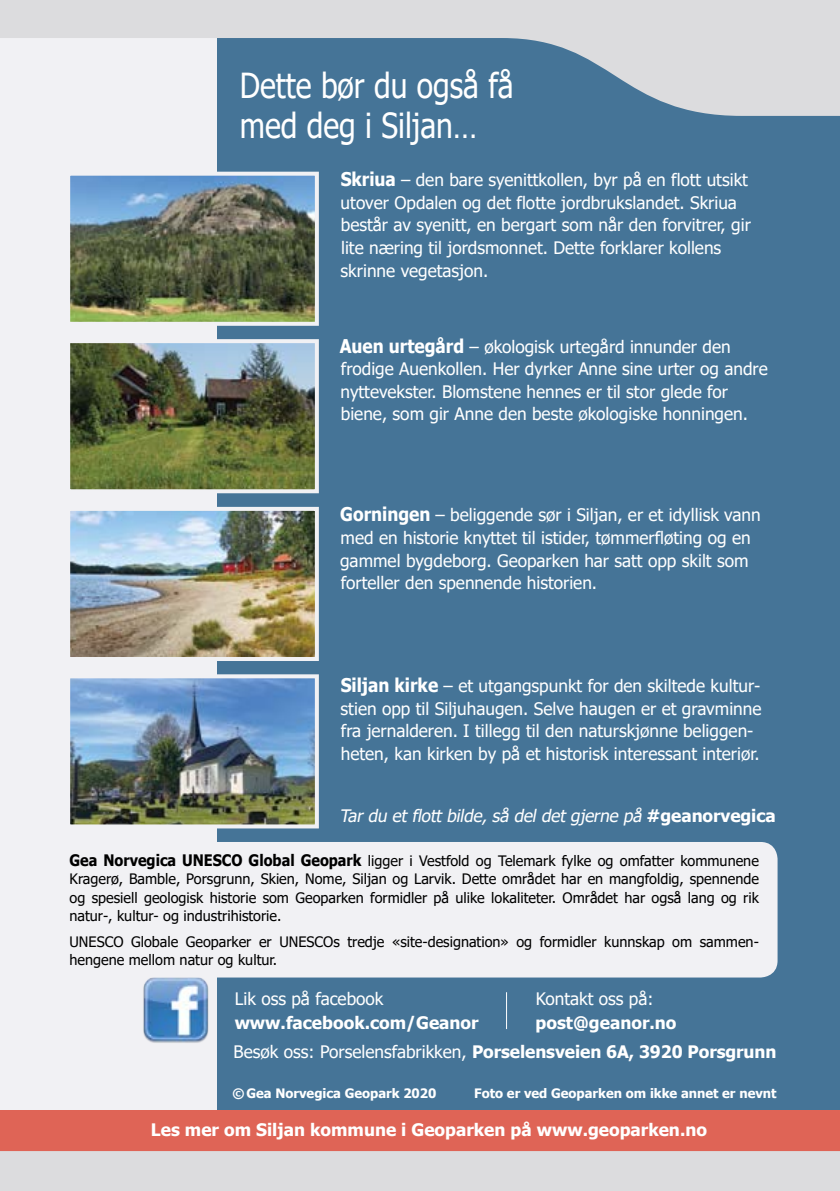
<style>
.page{position:relative;width:840px;height:1191px;background:#fff}
.page>*{position:absolute;margin:0;border:0;box-sizing:border-box;transform-origin:0 0}
.t1{font:34.4px/40px "Tahoma";color:#fff;scale:.87 1}
.t2{font:17.2px/22.6px "Tahoma";color:#fff}
.t3{font:700 17.2px/29px "Tahoma";color:#fff}
.t4{font:italic 17.2px "Tahoma";color:#fff}
.t5{font:14.4px/18.4px "Tahoma";color:#000;text-align:justify}
.t6{font:700 13px "Tahoma";color:#fff}
.s1{font-weight:700;font-size:19px}
.s2{font-weight:700;font-style:normal}
.s3{font-weight:700;font-size:15.8px}
.s4{font-weight:400}
</style>
<div class="page">
<div style="left:0;top:116px;width:217px;height:994px;background:#f1f1f4"></div>
<div style="left:217px;top:0;width:622px;height:1191px;background:#457497"></div>
<img style="left:141px;top:977px;width:69px;height:67px">
<div style="left:0;top:1110px;width:839px;height:44px;background:#df6456"></div>
<div style="left:0;top:1151px;width:839px;height:40px;background:#dcdcde"></div>
<svg style="left:0;top:0;width:839px;height:116px;fill:#dcdcde"></svg>
<img style="left:71px;top:344px;width:243px;height:144px">
<div style="left:66px;top:339px;width:253px;height:154px;border:4px solid #f1f1f4"></div>
<img style="left:71px;top:177px;width:243px;height:144px">
<div style="left:66px;top:172px;width:253px;height:154px;border:4px solid #f1f1f4"></div>
<img style="left:71px;top:512px;width:243px;height:144px">
<div style="left:66px;top:507px;width:253px;height:154px;border:4px solid #f1f1f4"></div>
<img style="left:71px;top:679px;width:243px;height:144px">
<div style="left:66px;top:674px;width:253px;height:154px;border:4px solid #f1f1f4"></div>
<div style="left:0;top:842px;width:777px;height:135px;background:#f1f1f4"></div>
<hr style="left:505px;top:992px;width:1px;height:37px;background:#fff">
<h1 class="t1" style="left:240px;top:67px;width:316px">Dette bør du også få med deg i Siljan…</h1>
<p class="t2" style="left:340px;top:169px;width:411px"><span class="s1">Skriua</span> – den bare syenittkollen, byr på en flott utsikt utover Opdalen og det flotte jordbrukslandet. Skriua består av syenitt, en bergart som når den forvitrer, gir lite næring til jordsmonnet. Dette forklarer kollens skrinne vegetasjon.</p>
<p class="t2" style="left:339px;top:336px;width:429px"><span class="s1">Auen urtegård</span> – økologisk urtegård innunder den frodige Auenkollen. Her dyrker Anne sine urter og andre nyttevekster. Blomstene hennes er til stor glede for biene, som gir Anne den beste økologiske honningen.</p>
<p class="t2" style="left:340px;top:505px;width:422px"><span class="s1">Gorningen</span> – beliggende sør i Siljan, er et idyllisk vann med en historie knyttet til istider, tømmerfløting og en gammel bygdeborg. Geoparken har satt opp skilt som forteller den spennende historien.</p>
<p class="t2" style="left:340px;top:675px;width:422px"><span class="s1">Siljan kirke</span> – et utgangspunkt for den skiltede kultur&shy;stien opp til Siljuhaugen. Selve haugen er et gravminne fra jernalderen. I tillegg til den naturskjønne beliggen&shy;heten, kan kirken by på et historisk interessant interiør.</p>
<p class="t4" style="left:339px;top:804px;width:437px">Tardu etflottbilde,så deldetgjerne på <span class="s2"># g e a n o rv e g i c a</span></p>
<p class="t5" style="left:69px;top:852px;width:690px"><span class="s3">Gea Norvegica UNESCO Global Geopark</span> ligger i Vestfold og Telemark fylke og omfatter kommunene Kragerø, Bamble, Porsgrunn, Skien, Nome, Siljan og Larvik. Dette området har en mangfoldig, spennende og spesiell geologisk historie som Geoparken formidler på ulike lokaliteter. Området har også lang og rik natur-, kultur- og industrihistorie.</p>
<p class="t5" style="left:69px;top:933px;width:690px">UNESCO Globale Geoparker er UNESCOs tredje «site-designation» og formidler kunnskap om sammen&shy;hengene mellom natur og kultur.</p>
<p class="t2" style="left:235px;top:988px;width:150px">Lik oss på facebook</p>
<p class="t3" style="left:234px;top:1008px;width:245px">www.facebook.com/Geanor</p>
<p class="t2" style="left:535px;top:988px;width:119px">Kontakt oss på:</p>
<p class="t3" style="left:233px;top:1008px;width:544px;text-indent:302px">post@geanor.no<br><span class="s4">Besøk oss: Porselensfabrikken,</span> Porselensveien 6A, 3920 Porsgrunn</p>
<p class="t6" style="left:232px;top:1084px;width:205px">© Gea Norvegica Geopark 2020</p>
<p class="t6" style="left:474px;top:1084px;width:304px">Foto er ved Geoparken om ikke annet er nevnt</p>
<p class="t3" style="left:151px;top:1116px;width:557px">Les mer om Siljan kommune i Geoparken på www.geoparken.no</p>
</div>
